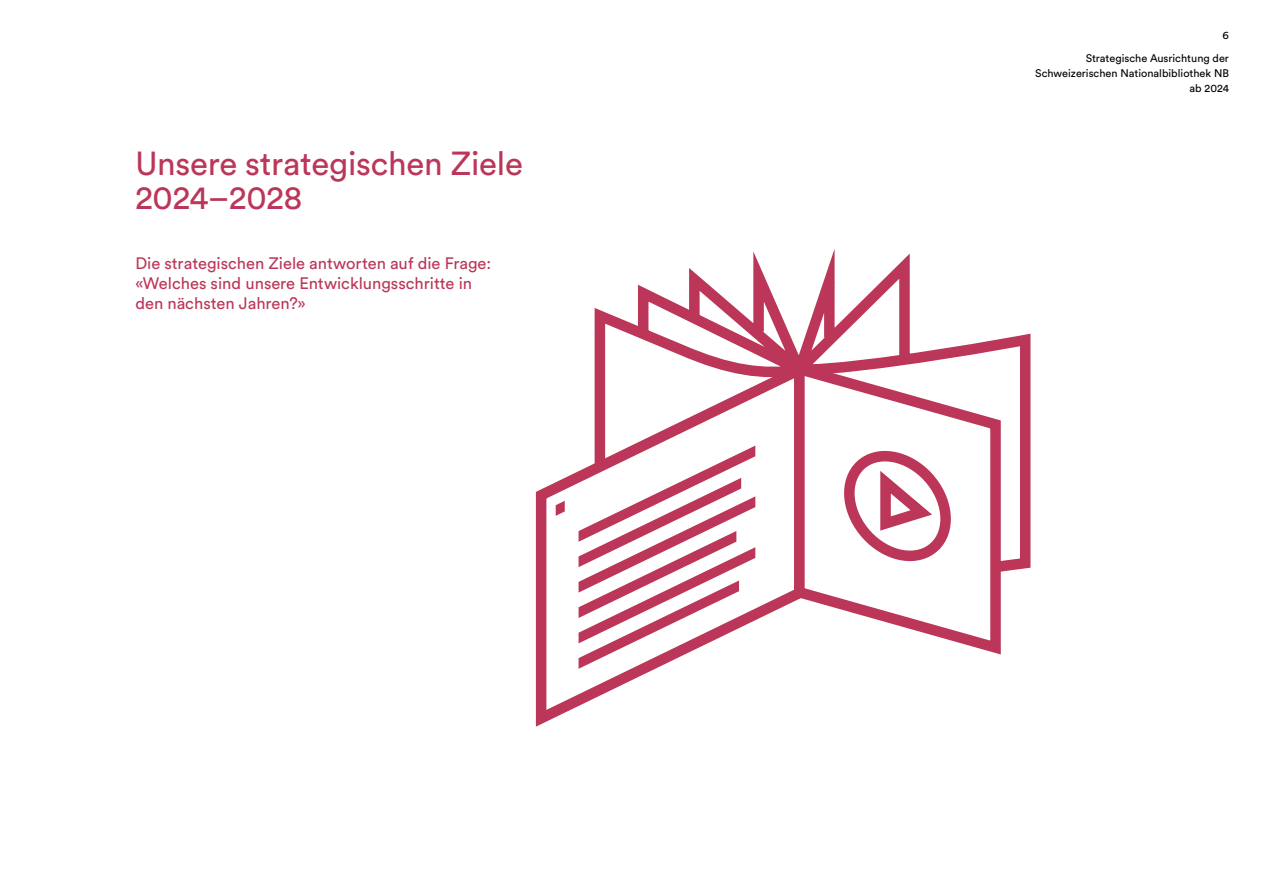
<style>
.page{position:relative;width:1263px;height:893px;background:#fff}
.page>*{position:absolute;margin:0;border:0;box-sizing:border-box;transform-origin:0 0}
.t1{font:33px/33.8px "Circular Std";letter-spacing:-.005em;color:#bb3658}
.t2{font:16.5px/20.1px "Circular Std";color:#bb3658}
.t3{font:10.95px/22.5px "Circular Std";color:#000;text-align:right}
</style>
<div class="page">
<svg style="left:594px;top:249px;width:437px;height:322px"></svg>
<svg style="left:535px;top:353px;width:275px;height:374px"></svg>
<svg style="left:789px;top:355px;width:219px;height:305px"></svg>
<svg style="left:839px;top:451px;width:117px;height:116px"></svg>
<svg style="left:556px;top:501px;width:9px;height:15px"></svg>
<svg style="left:578px;top:446px;width:177px;height:223px"></svg>
<h1 class="t1" style="left:135px;top:146px;width:389px">Unsere strategischen Ziele<br>2024–2028</h1>
<p class="t2" style="left:135px;top:253px;width:357px">Die strategischen Ziele antworten auf die Frage: «Welches sind unsere Entwicklungsschritte in den nächsten Jahren?»</p>
<p class="t3" style="left:1086px;top:24px;width:145px">6<br>Strategische Ausrichtung der</p>
<p class="t3" style="left:1035px;top:65px;width:195px;line-height:15px">Schweizerischen Nationalbibliothek NB ab 2024</p>
</div>
